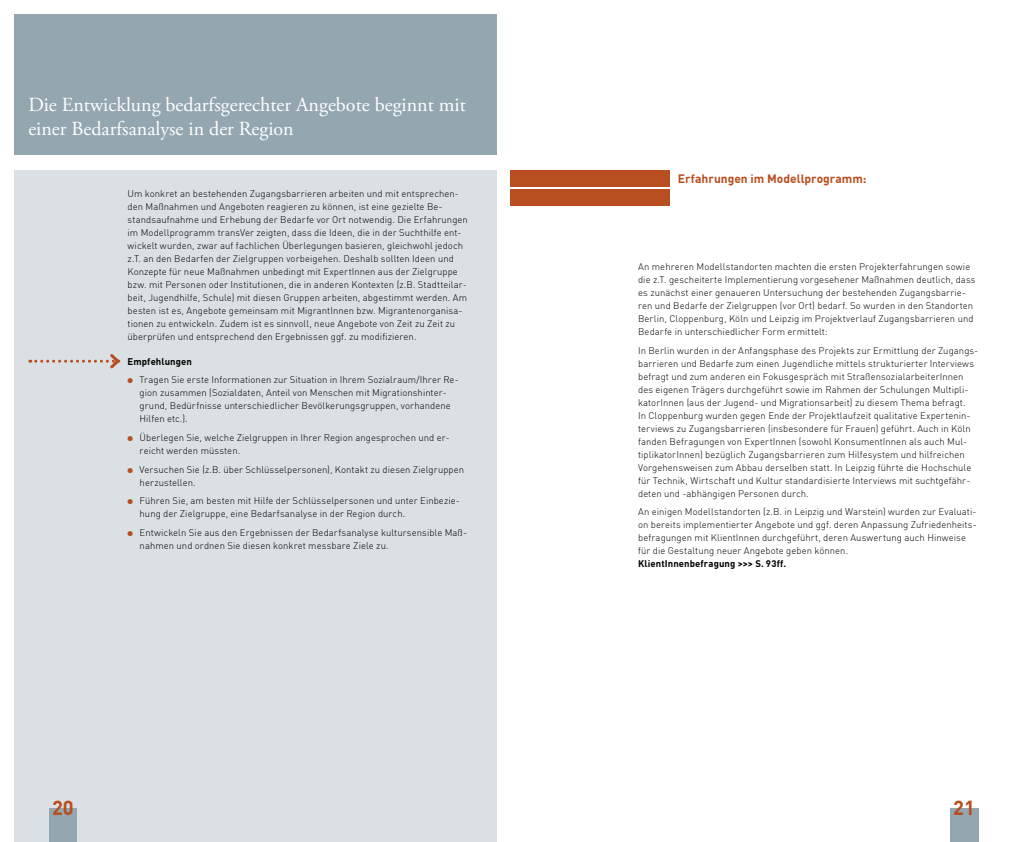
<style>
.page{position:relative;width:1021px;height:842px;background:#fff}
.page>*{position:absolute;margin:0;border:0;box-sizing:border-box;transform-origin:0 0}
.t1{font:20px/24px "Adobe Garamond Pro";color:#fff}
.t2{font:700 20px "DIN Offc";color:#b84d1f}
.t3{font:700 12px "DIN Offc";color:#b84d1f}
.t4{font:300 9.5px/13px "DIN Offc";letter-spacing:.005em;color:#000}
.t5{font:700 9.5px "DIN Offc";letter-spacing:.01em;color:#000}
.s1{color:#b84d1f}
</style>
<div class="page">
<div style="left:14px;top:170px;width:482px;height:672px;background:#dae0e3"></div>
<div style="left:14px;top:14px;width:482px;height:141px;background:#94a7b0"></div>
<svg style="left:30px;top:354px;width:91px;height:15px"></svg>
<div style="left:49px;top:809px;width:28px;height:33px;background:#94a7b0"></div>
<div style="left:510px;top:170px;width:160px;height:16px;background:#b84d1f"></div>
<div style="left:510px;top:189px;width:160px;height:16px;background:#b84d1f"></div>
<div style="left:950px;top:809px;width:28px;height:33px;background:#94a7b0"></div>
<h1 class="t1" style="left:28px;top:93px;width:439px">Die Entwicklung bedarfsgerechter Angebote beginnt mit einer Bedarfsanalyse in der Region</h1>
<p class="t4" style="left:128px;top:187px;width:342px">Um konkret an bestehenden Zugangsbarrieren arbeiten und mit entsprechen&shy;den Maßnahmen und Angeboten reagieren zu können, ist eine gezielte Be&shy;standsaufnahme und Erhebung der Bedarfe vor Ort notwendig. Die Erfahrungen im Modellprogramm transVer zeigten, dass die Ideen, die in der Suchthilfe ent&shy;wickelt wurden, zwar auf fachlichen Überlegungen basieren, gleichwohl jedoch z.T. an den Bedarfen der Zielgruppen vorbeigehen. Deshalb sollten Ideen und Konzepte für neue Maßnahmen unbedingt mit ExpertInnen aus der Zielgruppe bzw. mit Personen oder Institutionen, die in anderen Kontexten (z.B. Stadtteilar&shy;beit, Jugendhilfe, Schule) mit diesen Gruppen arbeiten, abgestimmt werden. Am besten ist es, Angebote gemeinsam mit MigrantInnen bzw. Migrantenorganisa&shy;tionen zu entwickeln. Zudem ist es sinnvoll, neue Angebote von Zeit zu Zeit zu überprüfen und entsprechend den Ergebnissen ggf. zu modifizieren.</p>
<p class="t5" style="left:128px;top:355px;width:66px">Empfehlungen</p>
<p class="t4" style="left:140px;top:373px;width:320px;text-indent:-12px"><span class="s1">●</span> Tragen Sie erste Informationen zur Situation in Ihrem Sozialraum/Ihrer Re&shy;gion zusammen (Sozialdaten, Anteil von Menschen mit Migrationshinter&shy;grund, Bedürfnisse unterschiedlicher Bevölkerungsgruppen, vorhandene Hilfen etc.).</p>
<p class="t4" style="left:140px;top:431px;width:312px;text-indent:-12px"><span class="s1">●</span> Überlegen Sie, welche Zielgruppen in Ihrer Region angesprochen und er&shy;reicht werden müssten.</p>
<p class="t4" style="left:140px;top:463px;width:326px;text-indent:-12px"><span class="s1">●</span> Versuchen Sie (z.B. über Schlüsselpersonen), Kontakt zu diesen Zielgruppen herzustellen.</p>
<p class="t4" style="left:140px;top:494px;width:322px;text-indent:-12px"><span class="s1">●</span> Führen Sie, am besten mit Hilfe der Schlüsselpersonen und unter Einbezie&shy;hung der Zielgruppe, eine Bedarfsanalyse in der Region durch.</p>
<p class="t4" style="left:140px;top:526px;width:329px;text-indent:-12px"><span class="s1">●</span> Entwickeln Sie aus den Ergebnissen der Bedarfsanalyse kultursensible Maß&shy;nahmen und ordnen Sie diesen konkret messbare Ziele zu.</p>
<h1 class="t2" style="left:52px;top:794px;width:23px">20</h1>
<p class="t3" style="left:677px;top:170px;width:190px">Erfahrungen im Modellprogramm:</p>
<p class="t4" style="left:638px;top:260px;width:339px">An mehreren Modellstandorten machten die ersten Projekterfahrungen sowie die z.T. gescheiterte Implementierung vorgesehener Maßnahmen deutlich, dass es zunächst einer genaueren Untersuchung der bestehenden Zugangsbarrie&shy;ren und Bedarfe der Zielgruppen (vor Ort) bedarf. So wurden in den Standorten Berlin, Cloppenburg, Köln und Leipzig im Projektverlauf Zugangsbarrieren und Bedarfe in unterschiedlicher Form ermittelt:</p>
<p class="t4" style="left:638px;top:344px;width:342px">In Berlin wurden in der Anfangsphase des Projekts zur Ermittlung der Zugangs&shy;barrieren und Bedarfe zum einen Jugendliche mittels strukturierter Interviews befragt und zum anderen ein Fokusgespräch mit StraßensozialarbeiterInnen des eigenen Trägers durchgeführt sowie im Rahmen der Schulungen Multipli&shy;katorInnen (aus der Jugend- und Migrationsarbeit) zu diesem Thema befragt.<br>In Cloppenburg wurden gegen Ende der Projektlaufzeit qualitative Expertenin&shy;terviews zu Zugangsbarrieren (insbesondere für Frauen) geführt. Auch in Köln fanden Befragungen von ExpertInnen (sowohl KonsumentInnen als auch Mul&shy;tiplikatorInnen) bezüglich Zugangsbarrieren zum Hilfesystem und hilfreichen Vorgehensweisen zum Abbau derselben statt. In Leipzig führte die Hochschule für Technik, Wirtschaft und Kultur standardisierte Interviews mit suchtgefähr&shy;deten und -abhängigen Personen durch.</p>
<p class="t4" style="left:638px;top:505px;width:340px">An einigen Modellstandorten (z.B. in Leipzig und Warstein) wurden zur Evaluati&shy;on bereits implementierter Angebote und ggf. deren Anpassung Zufriedenheits&shy;befragungen mit KlientInnen durchgeführt, deren Auswertung auch Hinweise für die Gestaltung neuer Angebote geben können.</p>
<p class="t5" style="left:638px;top:558px;width:149px">KlientInnenbefragung &gt;&gt;&gt; S. 93ff.</p>
<h1 class="t2" style="left:953px;top:794px;width:23px">21</h1>
</div>
